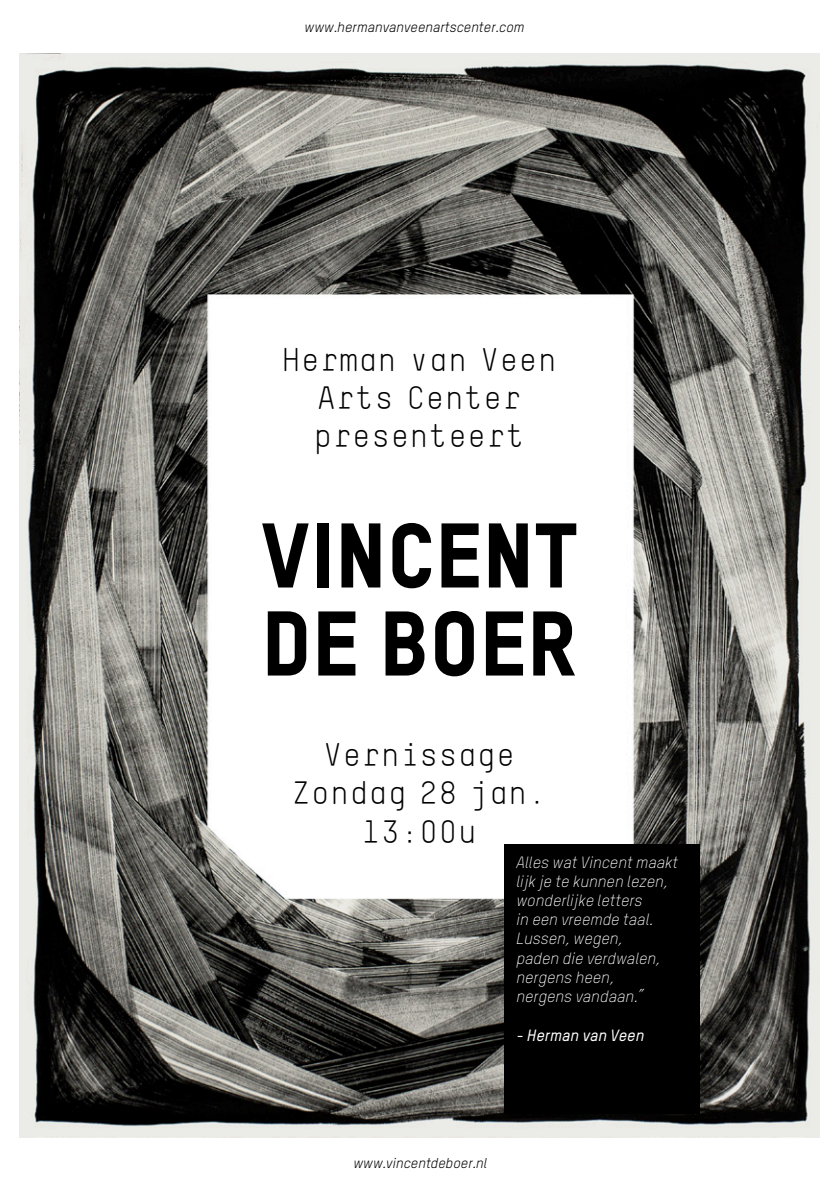
<style>
.page{position:relative;width:840px;height:1191px;background:#fff}
.page>*{position:absolute;margin:0;border:0;box-sizing:border-box;transform-origin:0 0}
.t1{font:90px/88px "TSTARPRO Headline";color:#000}
.t2{font:32px/38.4px "TSTAR Mono Round";color:#000;text-align:center}
.t3{font:italic 300 16px "TSTARPRO";color:#fff}
.t4{font:italic 500 16px "TSTARPRO";color:#fff}
.t5{font:italic 14px "TSTARPRO";color:#000}
</style>
<div class="page">
<img style="left:20px;top:54px;width:798px;height:1083px">
<div style="left:504px;top:844px;width:195px;height:269px;background:#000"></div>
<p class="t5" style="left:304px;top:19px;width:221px">www.hermanvanveenartscenter.com</p>
<p class="t2" style="left:281px;top:339px;width:277px">Herman van Veen</p>
<p class="t2" style="left:316px;top:378px;width:206px">Arts Center</p>
<p class="t2" style="left:313px;top:416px;width:213px">presenteert</p>
<p class="t1" style="left:260px;top:509px;width:318px">VINCENT<br>DE BOER</p>
<p class="t2" style="left:323px;top:735px;width:193px">Vernissage</p>
<p class="t2" style="left:291px;top:773px;width:256px">Zondag 28 jan.<br>13:00u</p>
<p class="t3" style="left:516px;top:852px;width:163px">Alles wat Vincent maakt</p>
<p class="t3" style="left:516px;top:871px;width:153px">lijk je te kunnen lezen,</p>
<p class="t3" style="left:516px;top:891px;width:127px">wonderlijke letters</p>
<p class="t3" style="left:516px;top:910px;width:138px">in een vreemde taal.</p>
<p class="t3" style="left:516px;top:929px;width:108px">Lussen, wegen,</p>
<p class="t3" style="left:516px;top:948px;width:145px">paden die verdwalen,</p>
<p class="t3" style="left:516px;top:967px;width:99px">nergens heen,</p>
<p class="t3" style="left:516px;top:987px;width:129px">nergens vandaan.”</p>
<p class="t4" style="left:516px;top:1025px;width:129px">- Herman van Veen</p>
<p class="t5" style="left:353px;top:1154px;width:135px">www.vincentdeboer.nl</p>
</div>
